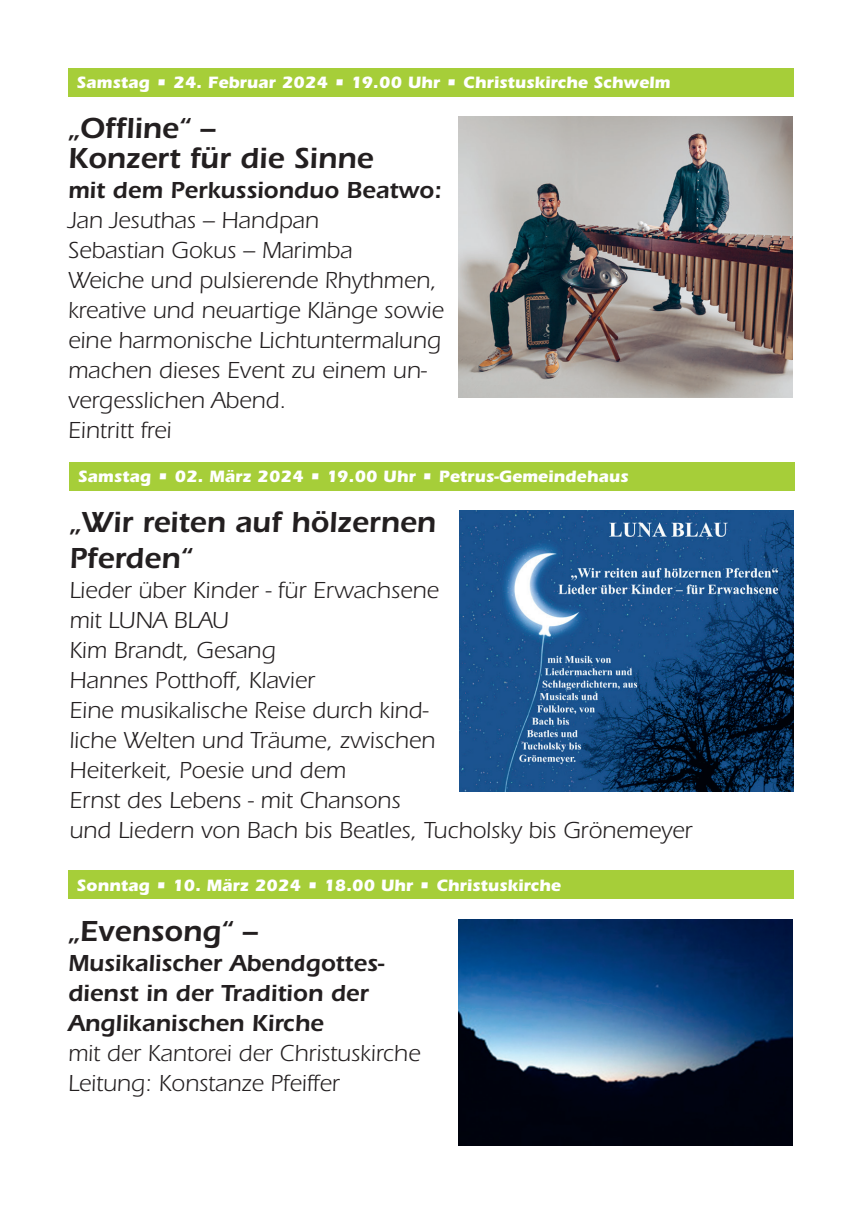
<style>
.page{position:relative;width:862px;height:1214px;background:#fff}
.page>*{position:absolute;margin:0;border:0;box-sizing:border-box;transform-origin:0 0}
.t1{font:600 30px/30px "Itc Eras";color:#231f20}
.t2{font:24px/30px "Itc Eras";color:#231f20}
.t3{font:600 24px/30px "Itc Eras";color:#231f20}
.t4{font:700 17px "Itc Eras";color:#fff}
</style>
<div class="page">
<div style="left:68px;top:68px;width:726px;height:28px;background:#a6ce39"></div>
<img style="left:458px;top:116px;width:335px;height:281px">
<div style="left:69px;top:462px;width:726px;height:28px;background:#a6ce39"></div>
<img style="left:459px;top:510px;width:335px;height:281px">
<div style="left:68px;top:870px;width:726px;height:29px;background:#a6ce39"></div>
<img style="left:458px;top:919px;width:335px;height:226px">
<p class="t4" style="left:77px;top:72px;width:595px">Samstag • 24. Februar 2024 • 19.00 Uhr • Christuskirche Schwelm</p>
<p class="t1" style="left:68px;top:113px;width:307px">„Offline“ –<br>Konzert für die Sinne</p>
<p class="t3" style="left:68px;top:175px;width:375px">mit dem Perkussionduo Beatwo:</p>
<p class="t2" style="left:68px;top:205px;width:377px">Jan Jesuthas – Handpan<br>Sebastian Gokus – Marimba<br>Weiche und pulsierende Rhythmen, kreative und neuartige Klänge sowie eine harmonische Lichtuntermalung machen dieses Event zu einem un&shy;vergesslichen Abend.<br>Eintritt frei</p>
<p class="t4" style="left:78px;top:466px;width:552px">Samstag • 02. März 2024 • 19.00 Uhr • Petrus-Gemeindehaus</p>
<p class="t1" style="left:69px;top:504px;width:368px;line-height:36px">„Wir reiten auf hölzernen<br>Pferden“</p>
<p class="t2" style="left:69px;top:575px;width:624px">Lieder über Kinder - für Erwachsene<br>mit LUNA BLAU<br>Kim Brandt, Gesang<br>Hannes Potthoff, Klavier<br>Eine musikalische Reise durch kind-<br>liche Welten und Träume, zwischen<br>Heiterkeit, Poesie und dem<br>Ernst des Lebens - mit Chansons<br>und Liedern von Bach bis Beatles, Tucholsky bis Grönemeyer</p>
<p class="t4" style="left:77px;top:875px;width:486px">Sonntag • 10. März 2024 • 18.00 Uhr • Christuskirche</p>
<p class="t1" style="left:68px;top:915px;width:191px">„Evensong“ –</p>
<p class="t3" style="left:68px;top:947px;width:318px">Musikalischer Abendgottes&shy;dienst in der Tradition der<br>Anglikanischen Kirche</p>
<p class="t2" style="left:68px;top:1038px;width:354px">mit der Kantorei der Christuskirche<br>Leitung: Konstanze Pfeiffer</p>
</div>
